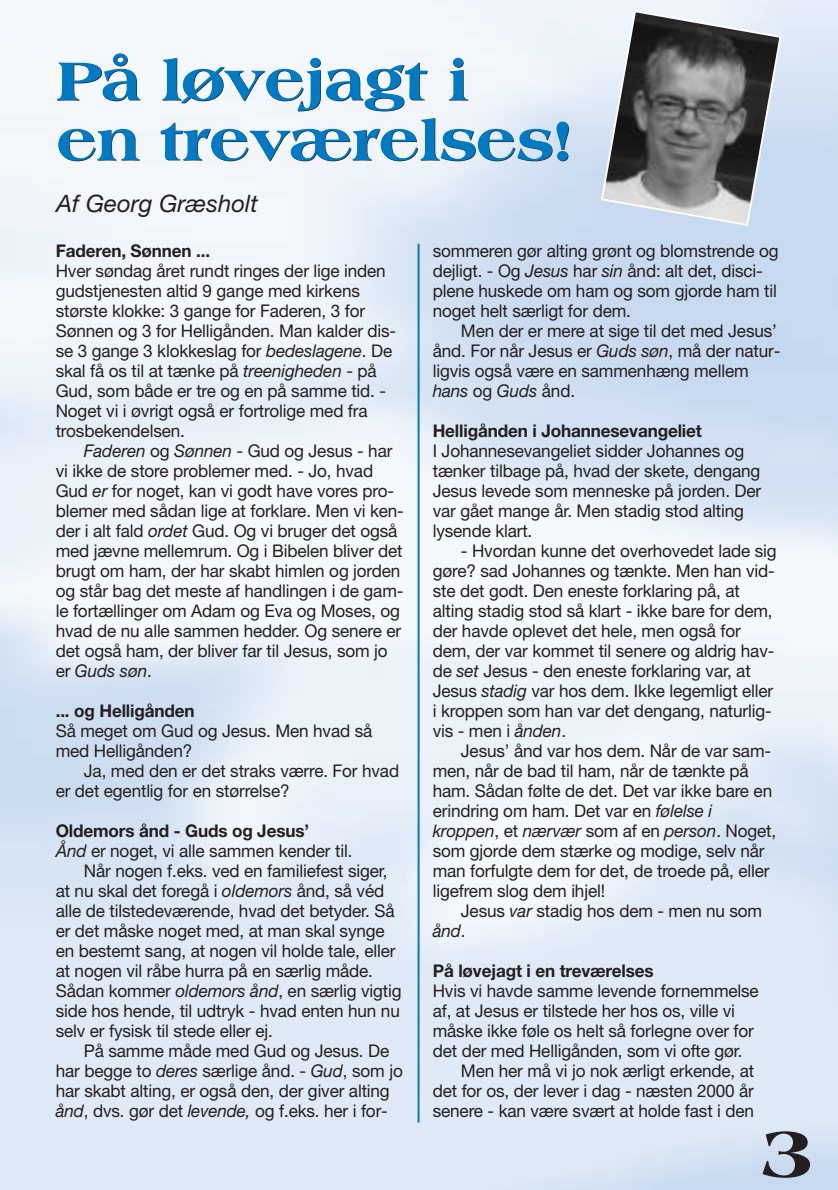
<style>
.page{position:relative;width:838px;height:1190px;background:#fff}
.page>*{position:absolute;margin:0;border:0;box-sizing:border-box;transform-origin:0 0}
.t1{font:800 72px "Americana";color:#231f20;scale:1.15 1}
.t2{font:800 58px/60px "Americana";letter-spacing:-.025em;color:#007ac2;scale:1.15 1}
.t3{font:italic 24px "Helvetica Neue";color:#231f20}
.t4{font:17.4px/20px "Helvetica Neue";letter-spacing:-.01em;color:#231f20}
.t5{font:700 17.4px "Helvetica Neue";letter-spacing:-.01em;color:#231f20}
.s1{font-style:italic}
</style>
<div class="page">
<svg style="left:600px;top:9px;width:182px;height:218px;background:#84878b"></svg>
<hr style="left:418px;top:244px;width:2px;height:879px;background:#007ac2">
<h2 class="t2" style="left:56px;top:52px;width:451px">På løvejagt i<br>en treværelses!</h2>
<h3 class="t3" style="left:56px;top:193px;width:203px">Af Georg Græsholt</h3>
<p class="t5" style="left:56px;top:243px;width:156px">Faderen, Sønnen ...</p>
<p class="t4" style="left:56px;top:262px;width:342px">Hver søndag året rundt ringes der lige inden gudstjenesten altid 9 gange med kirkens største klokke: 3 gange for Faderen, 3 for Sønnen og 3 for Helligånden. Man kalder dis&shy;se 3 gange 3 klokkeslag for <span class="s1">bedeslagene</span>. De skal få os til at tænke på <span class="s1">treenigheden</span> - på Gud, som både er tre og en på samme tid. - Noget vi i øvrigt også er fortrolige med fra trosbekendelsen.</p>
<p class="t4" style="left:56px;top:442px;width:350px;text-indent:28px"><span class="s1">Faderen</span> og <span class="s1">Sønnen</span> - Gud og Jesus - har vi ikke de store problemer med. - Jo, hvad Gud <span class="s1">er</span> for noget, kan vi godt have vores pro&shy;blemer med sådan lige at forklare. Men vi ken&shy;der i alt fald <span class="s1">ordet</span> Gud. Og vi bruger det også med jævne mellemrum. Og i Bibelen bliver det brugt om ham, der har skabt himlen og jorden og står bag det meste af handlingen i de gam&shy;le fortællinger om Adam og Eva og Moses, og hvad de nu alle sammen hedder. Og senere er det også ham, der bliver far til Jesus, som jo er <span class="s1">Guds søn</span>.</p>
<p class="t5" style="left:56px;top:703px;width:140px">... og Helligånden</p>
<p class="t4" style="left:56px;top:722px;width:318px">Så meget om Gud og Jesus. Men hvad så med Helligånden?</p>
<p class="t4" style="left:56px;top:762px;width:345px;text-indent:28px">Ja, med den er det straks værre. For hvad er det egentlig for en størrelse?</p>
<p class="t5" style="left:56px;top:823px;width:255px">Oldemors ånd - Guds og Jesus’</p>
<p class="t4" style="left:56px;top:842px;width:298px"><span class="s1">Ånd</span> er noget, vi alle sammen kender til.</p>
<p class="t4" style="left:84px;top:862px;width:305px">Når nogen f.eks. ved en familiefest siger,</p>
<p class="t4" style="left:56px;top:882px;width:330px">at nu skal det foregå i <span class="s1">oldemors</span> ånd, så véd</p>
<p class="t4" style="left:56px;top:902px;width:340px">alle de tilstedeværende, hvad det betyder. Så</p>
<p class="t4" style="left:56px;top:922px;width:331px">er det måske noget med, at man skal synge</p>
<p class="t4" style="left:56px;top:942px;width:341px">en bestemt sang, at nogen vil holde tale, eller</p>
<p class="t4" style="left:56px;top:962px;width:319px">at nogen vil råbe hurra på en særlig måde.</p>
<p class="t4" style="left:56px;top:982px;width:347px">Sådan kommer <span class="s1">oldemors ånd</span>, en særlig vigtig</p>
<p class="t4" style="left:56px;top:1002px;width:346px">side hos hende, til udtryk - hvad enten hun nu</p>
<p class="t4" style="left:56px;top:1022px;width:219px">selv er fysisk til stede eller ej.</p>
<p class="t4" style="left:84px;top:1042px;width:307px">På samme måde med Gud og Jesus. De</p>
<p class="t4" style="left:56px;top:1062px;width:349px">har begge to <span class="s1">deres</span> særlige ånd. - <span class="s1">Gud</span>, som jo</p>
<p class="t4" style="left:56px;top:1082px;width:336px">har skabt alting, er også den, der giver alting</p>
<p class="t4" style="left:56px;top:1102px;width:334px"><span class="s1">ånd</span>, dvs. gør det <span class="s1">levende,</span> og f.eks. her i for-</p>
<p class="t4" style="left:433px;top:242px;width:347px">sommeren gør alting grønt og blomstrende og dejligt. - Og <span class="s1">Jesus</span> har <span class="s1">sin</span> ånd: alt det, disci&shy;plene huskede om ham og som gjorde ham til noget helt særligt for dem.</p>
<p class="t4" style="left:433px;top:322px;width:349px;text-indent:28px">Men der er mere at sige til det med Jesus’ ånd. For når Jesus er <span class="s1">Guds søn</span>, må der natur&shy;ligvis også være en sammenhæng mellem <span class="s1">hans</span> og <span class="s1">Guds</span> ånd.</p>
<p class="t5" style="left:433px;top:423px;width:271px">Helligånden i Johannesevangeliet</p>
<p class="t4" style="left:433px;top:442px;width:330px">I Johannesevangeliet sidder Johannes og tænker tilbage på, hvad der skete, dengang Jesus levede som menneske på jorden. Der var gået mange år. Men stadig stod alting lysende klart.</p>
<p class="t4" style="left:433px;top:542px;width:345px;text-indent:28px">- Hvordan kunne det overhovedet lade sig gøre? sad Johannes og tænkte. Men han vid&shy;ste det godt. Den eneste forklaring på, at alting stadig stod så klart - ikke bare for dem, der havde oplevet det hele, men også for dem, der var kommet til senere og aldrig hav&shy;de <span class="s1">set</span> Jesus - den eneste forklaring var, at Jesus <span class="s1">stadig</span> var hos dem. Ikke legemligt eller i kroppen som han var det dengang, naturlig&shy;vis - men i <span class="s1">ånden</span>.</p>
<p class="t4" style="left:433px;top:742px;width:345px;text-indent:28px">Jesus’ ånd var hos dem. Når de var sam&shy;men, når de bad til ham, når de tænkte på ham. Sådan følte de det. Det var ikke bare en erindring om ham. Det var en <span class="s1">følelse i kroppen</span>, et <span class="s1">nærvær</span> som af en <span class="s1">person</span>. Noget, som gjorde dem stærke og modige, selv når man forfulgte dem for det, de troede på, eller ligefrem slog dem ihjel!</p>
<p class="t4" style="left:433px;top:902px;width:331px;text-indent:28px">Jesus <span class="s1">var</span> stadig hos dem - men nu som <span class="s1">ånd</span>.</p>
<p class="t5" style="left:433px;top:963px;width:223px">På løvejagt i en treværelses</p>
<p class="t4" style="left:433px;top:982px;width:328px">Hvis vi havde samme levende fornemmelse</p>
<p class="t4" style="left:433px;top:1002px;width:304px">af, at Jesus er tilstede her hos os, ville vi</p>
<p class="t4" style="left:433px;top:1022px;width:323px">måske ikke føle os helt så forlegne over for</p>
<p class="t4" style="left:433px;top:1042px;width:311px">det der med Helligånden, som vi ofte gør.</p>
<p class="t4" style="left:461px;top:1062px;width:295px">Men her må vi jo nok ærligt erkende, at</p>
<p class="t4" style="left:433px;top:1082px;width:323px">det for os, der lever i dag - næsten 2000 år</p>
<p class="t4" style="left:433px;top:1102px;width:323px">senere - kan være svært at holde fast i den</p>
<h1 class="t1" style="left:760px;top:1119px;width:50px">3</h1>
</div>
